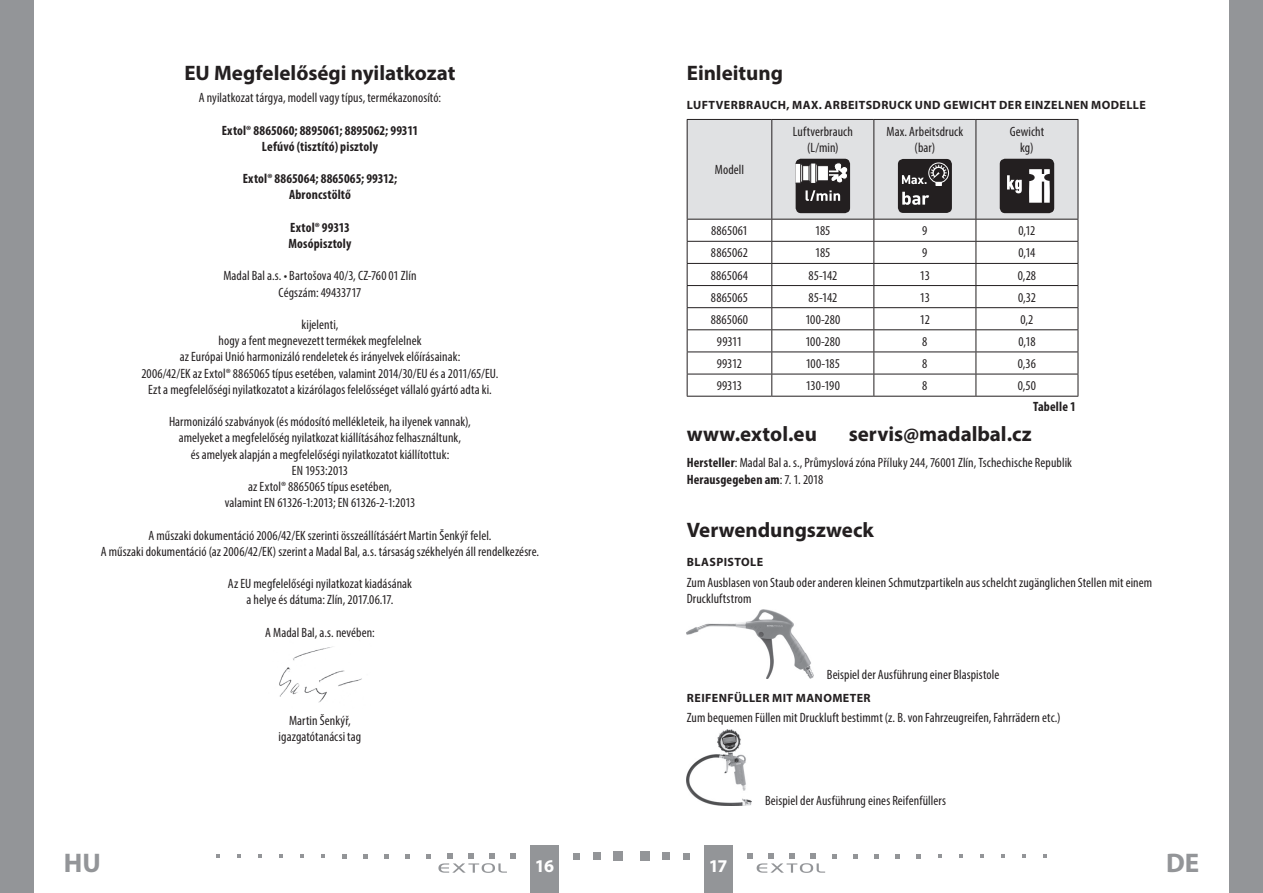
<style>
.page{position:relative;width:1263px;height:893px;background:#fff}
.page>*{position:absolute;margin:0;border:0;box-sizing:border-box;transform-origin:0 0}
.t1{font:700 27px "Myriad Pro";color:#939598}
.oddíl{font:700 21px "Myriad Pro";color:#231f20}
.t2{font:700 18px "Myriad Pro";color:#fff}
.Normální{font:condensed 13.5px/16.2px "Myriad Pro";letter-spacing:.005em;color:#231f20;text-align:center}
.Normální-2{font:700 condensed 13.5px "Myriad Pro";letter-spacing:.01em;color:#231f20}
.subtitulek{font:700 12px "Myriad Pro";letter-spacing:.035em;color:#231f20}
.s1{font-size:16.5px;color:#939598}
.s2{font-weight:700}
.s3{font-weight:400}
</style>
<div class="page">
<div style="left:0;top:0;width:34px;height:893px;background:#939598"></div>
<div style="left:1229px;top:0;width:34px;height:893px;background:#939598"></div>
<div style="left:704px;top:844px;width:29px;height:49px;background:#939598"></div>
<div style="left:530px;top:844px;width:28px;height:49px;background:#939598"></div>
<div style="left:640px;top:851px;width:9px;height:10px;background:#939598"></div>
<div style="left:662px;top:852px;width:8px;height:8px;background:#939598"></div>
<div style="left:683px;top:853px;width:7px;height:6px;background:#939598"></div>
<svg style="left:832px;top:854px;width:5px;height:4px"></svg>
<svg style="left:853px;top:854px;width:5px;height:4px"></svg>
<svg style="left:874px;top:854px;width:5px;height:4px"></svg>
<svg style="left:895px;top:854px;width:5px;height:4px"></svg>
<svg style="left:916px;top:854px;width:5px;height:4px"></svg>
<svg style="left:938px;top:854px;width:4px;height:4px"></svg>
<svg style="left:959px;top:854px;width:4px;height:4px"></svg>
<svg style="left:980px;top:854px;width:4px;height:4px"></svg>
<svg style="left:1001px;top:854px;width:4px;height:4px"></svg>
<svg style="left:1022px;top:854px;width:4px;height:4px"></svg>
<svg style="left:1043px;top:854px;width:4px;height:4px"></svg>
<svg style="left:747px;top:853px;width:78px;height:20px"></svg>
<div style="left:614px;top:851px;width:9px;height:10px;background:#939598"></div>
<div style="left:593px;top:852px;width:8px;height:8px;background:#939598"></div>
<svg style="left:573px;top:853px;width:6px;height:6px"></svg>
<svg style="left:426px;top:854px;width:5px;height:4px"></svg>
<svg style="left:405px;top:854px;width:5px;height:4px"></svg>
<svg style="left:384px;top:854px;width:5px;height:4px"></svg>
<svg style="left:363px;top:854px;width:5px;height:4px"></svg>
<svg style="left:342px;top:854px;width:5px;height:4px"></svg>
<svg style="left:321px;top:854px;width:4px;height:4px"></svg>
<svg style="left:300px;top:854px;width:4px;height:4px"></svg>
<svg style="left:279px;top:854px;width:4px;height:4px"></svg>
<svg style="left:258px;top:854px;width:4px;height:4px"></svg>
<svg style="left:237px;top:854px;width:4px;height:4px"></svg>
<svg style="left:216px;top:854px;width:4px;height:4px"></svg>
<svg style="left:438px;top:853px;width:78px;height:20px"></svg>
<img style="left:279px;top:646px;width:83px;height:57px">
<hr style="left:687px;top:396px;width:85px;height:1px;background:#231f20">
<hr style="left:772px;top:396px;width:102px;height:1px;background:#231f20">
<hr style="left:874px;top:396px;width:102px;height:1px;background:#231f20">
<hr style="left:976px;top:396px;width:102px;height:1px;background:#231f20">
<svg style="left:687px;top:119px;width:391px;height:277px"></svg>
<img style="left:687px;top:610px;width:126px;height:69px">
<img style="left:687px;top:729px;width:65px;height:76px">
<p class="oddíl" style="left:184px;top:59px;width:273px">EU Megfelelőségi nyilatkozat</p>
<p class="Normální" style="left:199px;top:89px;width:244px">A nyilatkozat tárgya, modell vagy típus, termékazonosító:</p>
<p class="Normální-2" style="left:222px;top:122px;width:198px">Extol® 8865060; 8895061; 8895062; 99311</p>
<p class="Normální-2" style="left:262px;top:138px;width:118px">Lefúvó (tisztító) pisztoly</p>
<p class="Normální-2" style="left:243px;top:170px;width:156px">Extol® 8865064; 8865065; 99312;</p>
<p class="Normální-2" style="left:289px;top:186px;width:63px">Abroncstöltő</p>
<p class="Normální-2" style="left:290px;top:219px;width:61px">Extol® 99313</p>
<p class="Normální-2" style="left:288px;top:235px;width:64px">Mosópisztoly</p>
<p class="Normální" style="left:223px;top:268px;width:195px">Madal Bal a.s. • Bartošova 40/3, CZ-760 01 Zlín<br>Cégszám: 49433717</p>
<p class="Normální" style="left:141px;top:316px;width:359px">kijelenti,<br>hogy a fent megnevezett termékek megfelelnek<br>az Európai Unió harmonizáló rendeletek és irányelvek előírásainak:<br>2006/42/EK az Extol® 8865065 típus esetében, valamint 2014/30/EU és a 2011/65/EU.</p>
<p class="Normální" style="left:148px;top:381px;width:345px">Ezt a megfelelőségi nyilatkozatot a kizárólagos felelősséget vállaló gyártó adta ki.</p>
<p class="Normální" style="left:169px;top:413px;width:303px">Harmonizáló szabványok (és módosító mellékleteik, ha ilyenek vannak), amelyeket a megfelelőség nyilatkozat kiállításához felhasználtunk,<br>és amelyek alapján a megfelelőségi nyilatkozatot kiállítottuk:<br>EN 1953:2013<br>az Extol® 8865065 típus esetében,<br>valamint EN 61326-1:2013; EN 61326-2-1:2013</p>
<p class="Normální" style="left:148px;top:527px;width:345px">A műszaki dokumentáció 2006/42/EK szerinti összeállításáért Martin Šenkýř felel.</p>
<p class="Normální" style="left:101px;top:543px;width:440px">A műszaki dokumentáció (az 2006/42/EK) szerint a Madal Bal, a.s. társaság székhelyén áll rendelkezésre.</p>
<p class="Normální" style="left:228px;top:575px;width:186px">Az EU megfelelőségi nyilatkozat kiadásának a helye és dátuma: Zlín, 2017.06.17.</p>
<p class="Normální" style="left:265px;top:624px;width:111px">A Madal Bal, a.s. nevében:</p>
<p class="Normální" style="left:279px;top:712px;width:84px">Martin Šenkýř, igazgatótanácsi tag</p>
<p class="oddíl" style="left:687px;top:59px;width:122px">Einleitung <span class="s1">DE</span></p>
<p class="subtitulek" style="left:687px;top:97px;width:460px">LUFTVERBRAUCH, MAX. ARBEITSDRUCK UND GEWICHT DER EINZELNEN MODELLE</p>
<p class="Normální" style="left:715px;top:162px;width:31px">ModelI</p>
<p class="Normální" style="left:793px;top:123px;width:62px">Luftverbrauch</p>
<p class="Normální" style="left:807px;top:139px;width:33px">(L/min)</p>
<p class="Normální" style="left:886px;top:123px;width:78px">Max. Arbeitsdruck (bar)</p>
<p class="Normální" style="left:1010px;top:123px;width:36px">Gewicht</p>
<p class="Normální" style="left:1020px;top:139px;width:15px">kg)</p>
<p class="Normální" style="left:711px;top:223px;width:38px">8865061</p>
<p class="Normální" style="left:815px;top:223px;width:17px">185</p>
<p class="Normální" style="left:922px;top:223px;width:7px">9</p>
<p class="Normální" style="left:1018px;top:223px;width:18px">0,12</p>
<p class="Normální" style="left:711px;top:245px;width:38px">8865062</p>
<p class="Normální" style="left:815px;top:245px;width:17px">185</p>
<p class="Normální" style="left:922px;top:245px;width:7px">9</p>
<p class="Normální" style="left:1018px;top:245px;width:19px">0,14</p>
<p class="Normální" style="left:711px;top:267px;width:39px">8865064</p>
<p class="Normální" style="left:808px;top:267px;width:30px">85-142</p>
<p class="Normální" style="left:920px;top:267px;width:12px">13</p>
<p class="Normální" style="left:1018px;top:267px;width:20px">0,28</p>
<p class="Normální" style="left:711px;top:289px;width:39px">8865065</p>
<p class="Normální" style="left:808px;top:289px;width:30px">85-142</p>
<p class="Normální" style="left:920px;top:289px;width:12px">13</p>
<p class="Normální" style="left:1018px;top:289px;width:19px">0,32</p>
<p class="Normální" style="left:711px;top:311px;width:39px">8865060</p>
<p class="Normální" style="left:805px;top:311px;width:37px">100-280</p>
<p class="Normální" style="left:920px;top:311px;width:11px">12</p>
<p class="Normální" style="left:1020px;top:311px;width:15px">0,2</p>
<p class="Normální" style="left:717px;top:333px;width:27px">99311</p>
<p class="Normální" style="left:805px;top:333px;width:37px">100-280</p>
<p class="Normální" style="left:922px;top:333px;width:7px">8</p>
<p class="Normální" style="left:1018px;top:333px;width:19px">0,18</p>
<p class="Normální" style="left:717px;top:355px;width:27px">99312</p>
<p class="Normální" style="left:806px;top:355px;width:36px">100-185</p>
<p class="Normální" style="left:922px;top:355px;width:7px">8</p>
<p class="Normální" style="left:1018px;top:355px;width:20px">0,36</p>
<p class="Normální" style="left:717px;top:377px;width:27px">99313</p>
<p class="Normální" style="left:806px;top:377px;width:36px">130-190</p>
<p class="Normální" style="left:922px;top:377px;width:7px">8</p>
<p class="Normální" style="left:1018px;top:377px;width:20px">0,50</p>
<p class="Normální-2" style="left:1033px;top:398px;width:44px">Tabelle 1</p>
<p class="oddíl" style="left:687px;top:420px;width:132px">www.extol.eu</p>
<p class="oddíl" style="left:849px;top:420px;width:184px">servis@madalbal.cz</p>
<p class="Normální" style="left:687px;top:455px;width:387px"><span class="s2">Hersteller</span>: Madal Bal a. s., Průmyslová zóna Příluky 244, 76001 Zlín, Tschechische Republik</p>
<p class="Normální-2" style="left:687px;top:471px;width:138px">Herausgegeben am<span class="s3">: 7. 1. 2018</span></p>
<p class="oddíl" style="left:687px;top:516px;width:189px">Verwendungszweck</p>
<p class="subtitulek" style="left:687px;top:554px;width:78px">BLASPISTOLE</p>
<p class="Normální" style="left:687px;top:574px;width:467px;text-align:left">Zum Ausblasen von Staub oder anderen kleinen Schmutzpartikeln aus schelcht zugänglichen Stellen mit einem<br>Druckluftstrom</p>
<p class="Normální" style="left:827px;top:666px;width:174px">Beispiel der Ausführung einer Blaspistole</p>
<p class="subtitulek" style="left:687px;top:690px;width:185px">REIFENFÜLLER MIT MANOMETER</p>
<p class="Normální" style="left:687px;top:709px;width:375px">Zum bequemen Füllen mit Druckluft bestimmt (z. B. von Fahrzeugreifen, Fahrrädern etc.)</p>
<p class="Normální" style="left:765px;top:793px;width:182px">Beispiel der Ausführung eines Reifenfüllers</p>
<h1 class="t1" style="left:64px;top:845px;width:38px">HU</h1>
<h3 class="t2" style="left:535px;top:855px;width:21px">16</h3>
<h3 class="t2" style="left:709px;top:855px;width:20px">17</h3>
<h1 class="t1" style="left:1166px;top:845px;width:35px">DE</h1>
</div>
